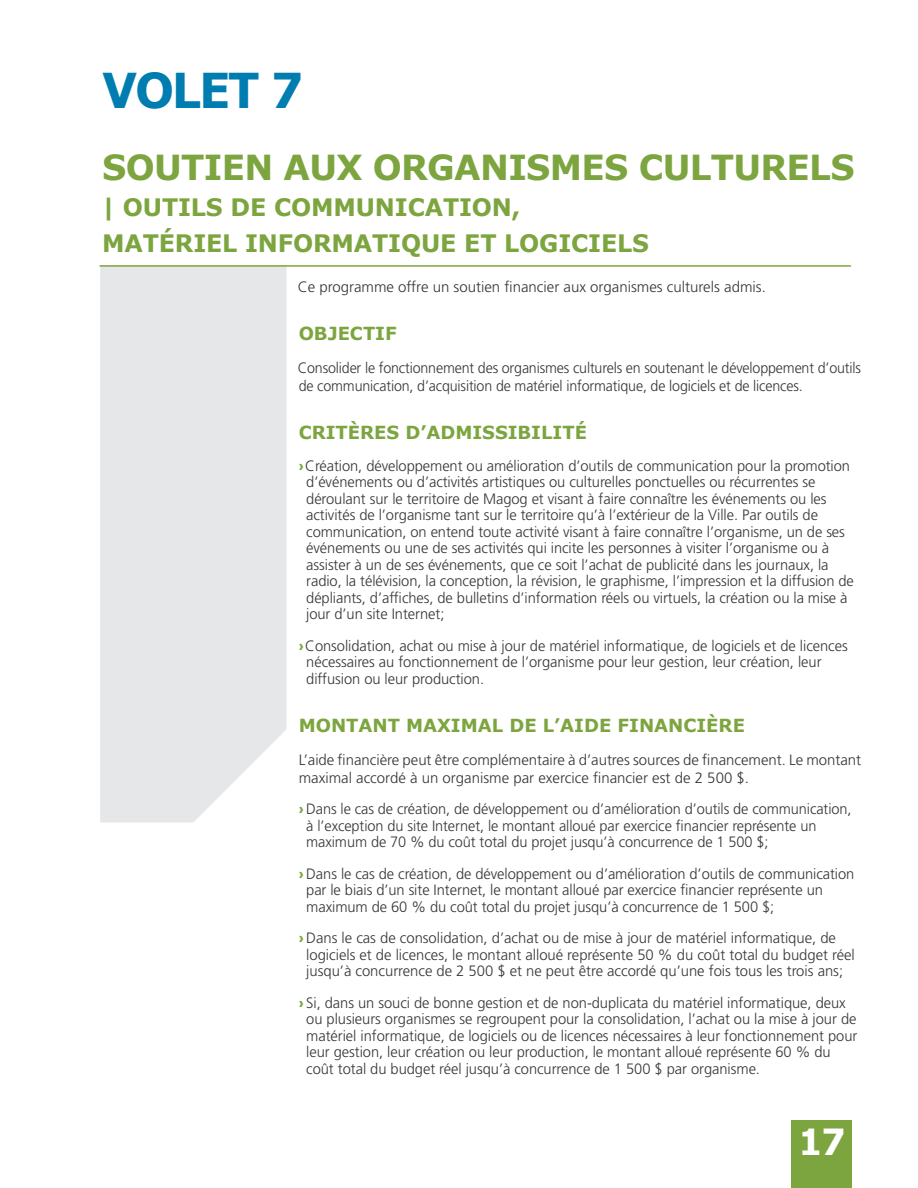
<style>
.page{position:relative;width:918px;height:1188px;background:#fff}
.page>*{position:absolute;margin:0;border:0;box-sizing:border-box;transform-origin:0 0}
.t1{font:700 48px "Verdana";letter-spacing:-.05em;color:#007db0;scale:.96 1}
.t2{font:700 36px "Verdana";color:#fff;scale:.96 1}
.t3{font:700 34.5px "Verdana";letter-spacing:-.02em;color:#7da53f}
.t4{font:700 24px "Verdana";letter-spacing:-.005em;color:#7da53f}
.t5{font:700 18px "Verdana";color:#7da53f}
.t6{font:300 15px "Frutiger LT Std";letter-spacing:-.005em;color:#373535}
.t7{font:300 15px "Frutiger LT Std";letter-spacing:-.005em;color:#373535;scale:.95 1}
.s1{font-weight:900;color:#7da53f}
</style>
<div class="page">
<div style="left:100px;top:267px;width:187px;height:556px;background:#e6e7e8"></div>
<div style="left:792px;top:1121px;width:60px;height:67px;background:#7da53f"></div>
<hr style="left:100px;top:265px;width:750px;height:2px;background:#7da53f">
<p class="t1" style="left:102px;top:71px;width:211px">VOLET 7</p>
<p class="t3" style="left:102px;top:154px;width:754px">SOUTIEN AUX ORGANISMES CULTURELS</p>
<p class="t4" style="left:102px;top:198px;width:420px">| OUTILS DE COMMUNICATION,</p>
<p class="t4" style="left:102px;top:234px;width:548px">MATÉRIEL INFORMATIQUE ET LOGICIELS</p>
<p class="t6" style="left:298px;top:281px;width:470px">Ce programme offre un soutien financier aux organismes culturels admis.</p>
<p class="t5" style="left:299px;top:326px;width:100px">OBJECTIF</p>
<p class="t7" style="left:298px;top:362px;width:595px">Consolider le fonctionnement des organismes culturels en soutenant le développement d’outils</p>
<p class="t7" style="left:299px;top:380px;width:532px">de communication, d’acquisition de matériel informatique, de logiciels et de licences.</p>
<p class="t5" style="left:299px;top:425px;width:290px">CRITÈRES D’ADMISSIBILITÉ</p>
<p class="t6" style="left:299px;top:459px;width:553px"><span class="s1">›</span>Création, développement ou amélioration d’outils de communication pour la promotion</p>
<p class="t6" style="left:306px;top:476px;width:511px">d’événements ou d’activités artistiques ou culturelles ponctuelles ou récurrentes se</p>
<p class="t6" style="left:306px;top:492px;width:522px">déroulant sur le territoire de Magog et visant à faire connaître les événements ou les</p>
<p class="t6" style="left:306px;top:509px;width:513px">activités de l’organisme tant sur le territoire qu’à l’extérieur de la Ville. Par outils de</p>
<p class="t6" style="left:306px;top:525px;width:540px">communication, on entend toute activité visant à faire connaître l’organisme, un de ses</p>
<p class="t6" style="left:306px;top:542px;width:525px">événements ou une de ses activités qui incite les personnes à visiter l’organisme ou à</p>
<p class="t6" style="left:306px;top:558px;width:524px">assister à un de ses événements, que ce soit l’achat de publicité dans les journaux, la</p>
<p class="t6" style="left:306px;top:575px;width:549px">radio, la télévision, la conception, la révision, le graphisme, l’impression et la diffusion de</p>
<p class="t6" style="left:306px;top:591px;width:543px">dépliants, d’affiches, de bulletins d’information réels ou virtuels, la création ou la mise à</p>
<p class="t6" style="left:306px;top:608px;width:140px">jour d’un site Internet;</p>
<p class="t6" style="left:299px;top:639px;width:551px"><span class="s1">›</span>Consolidation, achat ou mise à jour de matériel informatique, de logiciels et de licences</p>
<p class="t6" style="left:306px;top:656px;width:517px">nécessaires au fonctionnement de l’organisme pour leur gestion, leur création, leur</p>
<p class="t6" style="left:306px;top:672px;width:179px">diffusion ou leur production.</p>
<p class="t5" style="left:299px;top:718px;width:448px">MONTANT MAXIMAL DE L’AIDE FINANCIÈRE</p>
<p class="t6" style="left:299px;top:753px;width:564px">L’aide financière peut être complémentaire à d’autres sources de financement. Le montant</p>
<p class="t6" style="left:299px;top:771px;width:452px">maximal accordé à un organisme par exercice financier est de 2 500 $.</p>
<p class="t6" style="left:299px;top:803px;width:554px"><span class="s1">›</span> Dans le cas de création, de développement ou d’amélioration d’outils de communication,</p>
<p class="t6" style="left:306px;top:819px;width:512px">à l’exception du site Internet, le montant alloué par exercice financier représente un</p>
<p class="t6" style="left:306px;top:836px;width:464px">maximum de 70 % du coût total du projet jusqu’à concurrence de 1 500 $;</p>
<p class="t6" style="left:299px;top:867px;width:557px"><span class="s1">›</span> Dans le cas de création, de développement ou d’amélioration d’outils de communication</p>
<p class="t6" style="left:306px;top:884px;width:518px">par le biais d’un site Internet, le montant alloué par exercice financier représente un</p>
<p class="t6" style="left:306px;top:900px;width:470px">maximum de 60 % du coût total du projet jusqu’à concurrence de 1 500 $;</p>
<p class="t6" style="left:299px;top:932px;width:539px"><span class="s1">›</span> Dans le cas de consolidation, d’achat ou de mise à jour de matériel informatique, de</p>
<p class="t6" style="left:306px;top:948px;width:550px">logiciels et de licences, le montant alloué représente 50 % du coût total du budget réel</p>
<p class="t6" style="left:306px;top:965px;width:538px">jusqu’à concurrence de 2 500 $ et ne peut être accordé qu’une fois tous les trois ans;</p>
<p class="t6" style="left:299px;top:996px;width:549px"><span class="s1">›</span> Si, dans un souci de bonne gestion et de non-duplicata du matériel informatique, deux</p>
<p class="t6" style="left:306px;top:1013px;width:552px">ou plusieurs organismes se regroupent pour la consolidation, l’achat ou la mise à jour de</p>
<p class="t6" style="left:306px;top:1029px;width:553px">matériel informatique, de logiciels ou de licences nécessaires à leur fonctionnement pour</p>
<p class="t6" style="left:306px;top:1046px;width:526px">leur gestion, leur création ou leur production, le montant alloué représente 60 % du</p>
<p class="t6" style="left:306px;top:1062px;width:455px">coût total du budget réel jusqu’à concurrence de 1 500 $ par organisme.</p>
<p class="t2" style="left:798px;top:1127px;width:51px">17</p>
</div>
